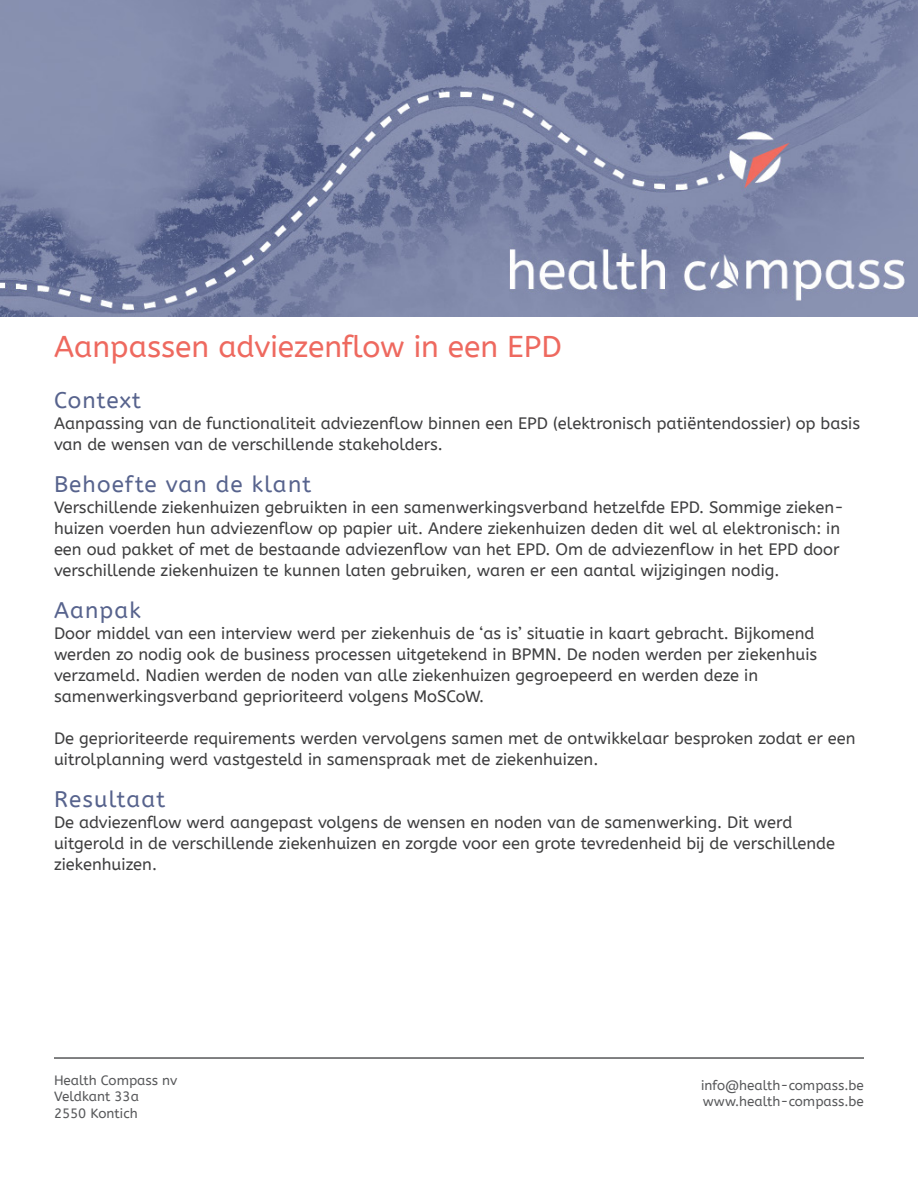
<style>
.page{position:relative;width:918px;height:1188px;background:#fff}
.page>*{position:absolute;margin:0;border:0;box-sizing:border-box;transform-origin:0 0}
.Algemene_titel{font:30px "A Bee Zee";color:#ee695f}
.Subtitel{font:22.5px "A Bee Zee";letter-spacing:.05em;color:#57638d}
.Subtitel_New{font:22.5px "A Bee Zee";letter-spacing:.05em;color:#57638d}
.Body_tekst{font:22.5px "A Bee Zee";letter-spacing:.05em;color:#57638d}
.Body_tekst-2{font:16.5px/21px "A Bee Zee";color:#3e3e3f}
.Gewone_tekst{font:13.5px "A Bee Zee";color:#57585a}
.Footer_tekst{font:13.5px "A Bee Zee";color:#57585a}
</style>
<div class="page">
<img style="left:0;top:0;width:918px;height:317px">
<hr style="left:54px;top:1057px;width:810px;height:2px;background:#57585a">
<p class="Algemene_titel" style="left:54px;top:329px;width:509px">Aanpassen adviezenflow in een EPD</p>
<p class="Subtitel_New" style="left:54px;top:387px;width:89px">Context</p>
<p class="Body_tekst-2" style="left:54px;top:413px;width:808px">Aanpassing van de functionaliteit adviezenflow binnen een EPD (elektronisch patiëntendossier) op basis van de wensen van de verschillende stakeholders.</p>
<p class="Subtitel" style="left:54px;top:471px;width:259px">Behoefte van de klant</p>
<p class="Body_tekst-2" style="left:54px;top:497px;width:792px">Verschillende ziekenhuizen gebruikten in een samenwerkingsverband hetzelfde EPD. Sommige zieken&shy;huizen voerden hun adviezenflow op papier uit. Andere ziekenhuizen deden dit wel al elektronisch: in een oud pakket of met de bestaande adviezenflow van het EPD. Om de adviezenflow in het EPD door verschillende ziekenhuizen te kunnen laten gebruiken, waren er een aantal wijzigingen nodig.</p>
<p class="Body_tekst" style="left:54px;top:597px;width:89px">Aanpak</p>
<p class="Body_tekst-2" style="left:54px;top:623px;width:765px">Door middel van een interview werd per ziekenhuis de ‘as is’ situatie in kaart gebracht. Bijkomend werden zo nodig ook de business processen uitgetekend in BPMN. De noden werden per ziekenhuis</p>
<p class="Body_tekst-2" style="left:54px;top:665px;width:706px">verzameld. Nadien werden de noden van alle ziekenhuizen gegroepeerd en werden deze in</p>
<p class="Body_tekst-2" style="left:54px;top:686px;width:432px">samenwerkingsverband geprioriteerd volgens MoSCoW.</p>
<p class="Body_tekst-2" style="left:54px;top:728px;width:803px">De geprioriteerde requirements werden vervolgens samen met de ontwikkelaar besproken zodat er een uitrolplanning werd vastgesteld in samenspraak met de ziekenhuizen.</p>
<p class="Subtitel" style="left:54px;top:786px;width:113px">Resultaat</p>
<p class="Body_tekst-2" style="left:54px;top:812px;width:740px">De adviezenflow werd aangepast volgens de wensen en noden van de samenwerking. Dit werd</p>
<p class="Body_tekst-2" style="left:54px;top:833px;width:783px">uitgerold in de verschillende ziekenhuizen en zorgde voor een grote tevredenheid bij de verschillende ziekenhuizen.</p>
<p class="Gewone_tekst" style="left:54px;top:1073px;width:125px">Health Compass nv</p>
<p class="Footer_tekst" style="left:54px;top:1089px;width:87px">Veldkant 33a</p>
<p class="Gewone_tekst" style="left:54px;top:1105px;width:85px">2550 Kontich</p>
<p class="Gewone_tekst" style="left:701px;top:1077px;width:164px">info@health-compass.be</p>
<p class="Gewone_tekst" style="left:703px;top:1094px;width:163px">www.health-compass.be</p>
</div>
